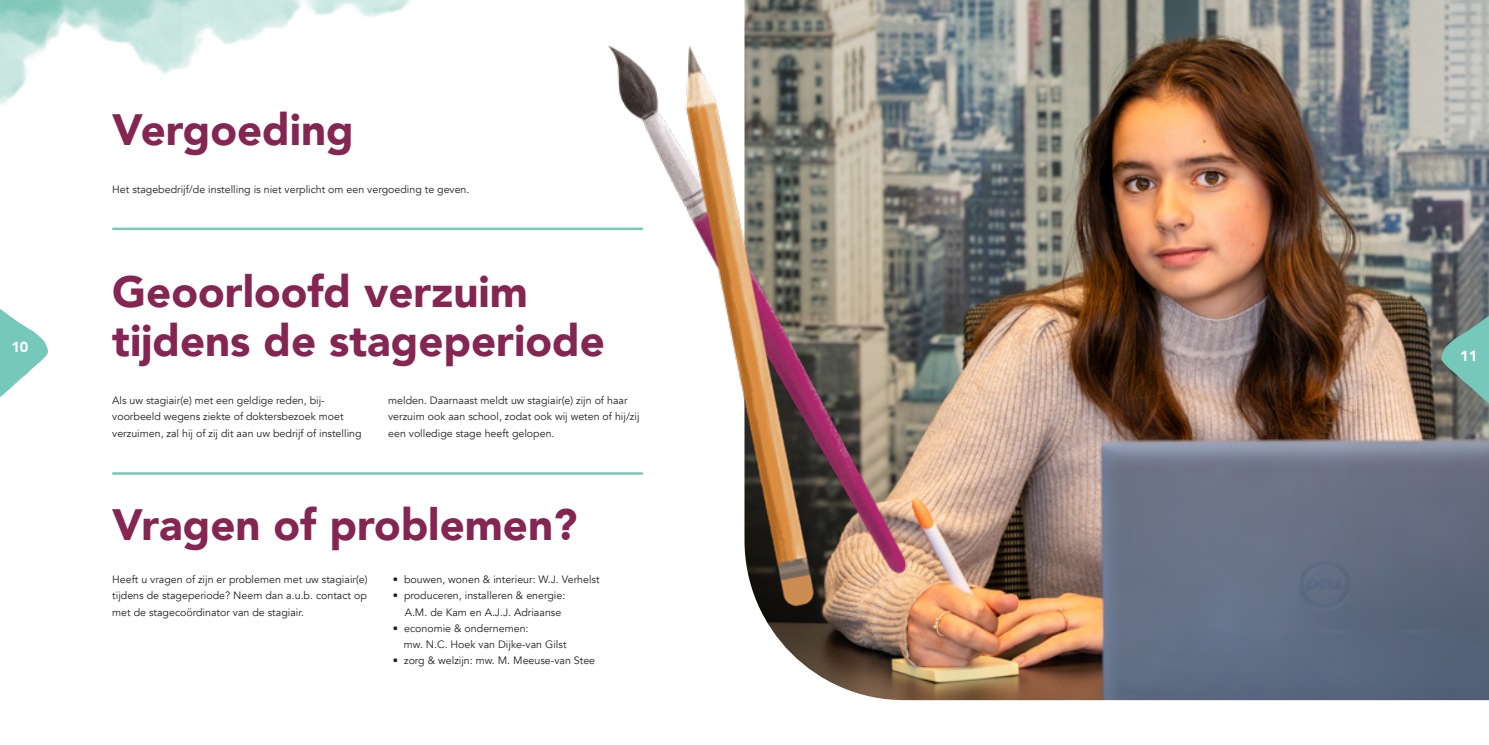
<style>
.page{position:relative;width:1489px;height:745px;background:#fff}
.page>*{position:absolute;margin:0;border:0;box-sizing:border-box;transform-origin:0 0}
.t1{font:900 43.75px/48.8px "Avenir";color:#852551}
.t2{font:900 14.5px "Avenir";color:#fff}
.t3{font:10.62px/16.2px "Avenir";color:#231f20}
</style>
<div class="page">
<hr style="left:112px;top:472px;width:531px;height:2px;background:#75c8ba">
<hr style="left:112px;top:227px;width:531px;height:3px;background:#75c8ba">
<img style="left:0;top:0;width:411px;height:105px">
<img style="left:744px;top:0;width:744px;height:699px">
<img style="left:590px;top:1px;width:343px;height:648px">
<svg style="left:0;top:309px;width:48px;height:88px"></svg>
<svg style="left:1413px;top:291px;width:75px;height:129px;background:#62746c"></svg>
<h2 class="t2" style="left:11px;top:334px;width:19px">10</h2>
<h1 class="t1" style="left:112px;top:104px;width:243px">Vergoeding</h1>
<p class="t3" style="left:112px;top:181px;width:359px">Het stagebedrijf/de instelling is niet verplicht om een vergoeding te geven.</p>
<h1 class="t1" style="left:112px;top:266px;width:494px">Geoorloofd verzuim tijdens de stageperiode</h1>
<p class="t3" style="left:112px;top:392px;width:251px">Als uw stagiair(e) met een geldige reden, bij&shy;voorbeeld wegens ziekte of doktersbezoek moet verzuimen, zal hij of zij dit aan uw bedrijf of instelling</p>
<p class="t3" style="left:388px;top:392px;width:253px">melden. Daarnaast meldt uw stagiair(e) zijn of haar verzuim ook aan school, zodat ook wij weten of hij/zij een volledige stage heeft gelopen.</p>
<h1 class="t1" style="left:112px;top:498px;width:466px">Vragen of problemen?</h1>
<p class="t3" style="left:112px;top:571px;width:257px;text-align:justify">Heeft u vragen of zijn er problemen met uw stagiair(e) tijdens de stageperiode? Neem dan a.u.b. contact op met de stagecoördinator van de stagiair.</p>
<p class="t3" style="left:393px;top:571px;width:208px">• bouwen, wonen &amp; interieur: W.J. Verhelst</p>
<p class="t3" style="left:405px;top:587px;width:162px;text-indent:-12px">• produceren, installeren &amp; energie:<br>A.M. de Kam en A.J.J. Adriaanse</p>
<p class="t3" style="left:404px;top:619px;width:164px;text-indent:-11px">• economie &amp; ondernemen:<br>mw. N.C. Hoek van Dijke-van Gilst</p>
<p class="t3" style="left:393px;top:652px;width:204px">• zorg &amp; welzijn: mw. M. Meeuse-van Stee</p>
<h2 class="t2" style="left:1460px;top:343px;width:19px">11</h2>
</div>
